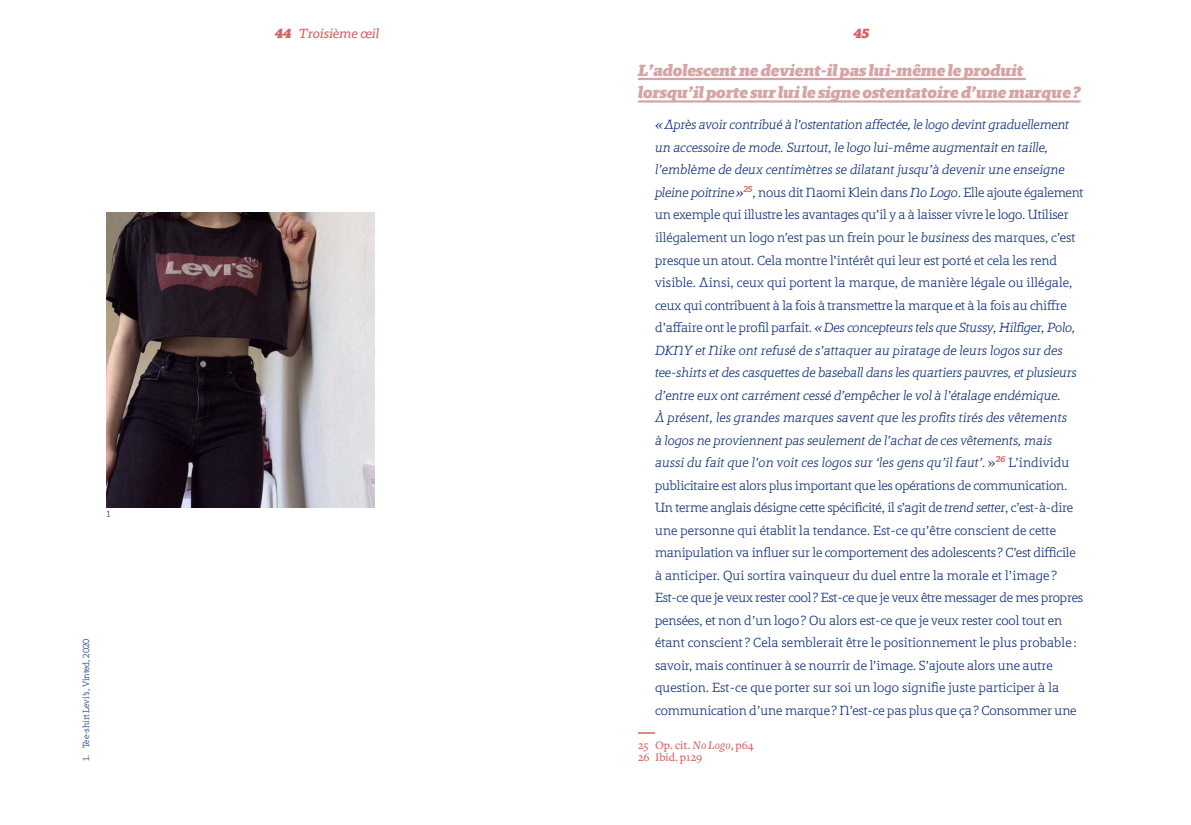
<style>
.page{position:relative;width:1191px;height:825px;background:#fff}
.page>*{position:absolute;margin:0;border:0;box-sizing:border-box;transform-origin:0 0}
.t1{font:italic 700 16.5px/22.5px "Regime";color:#d5a4a4}
.t2{font:300 13.5px/22.5px "Regime";color:#072776}
.t3{font:italic 13.5px "Regime";color:#d56262}
.t4{font:italic 700 13.5px "Regime";color:#d56262}
.t5{font:500 12px/12px "Freight Text";color:#d56262}
.t6{font:300 9px "Regime";color:#072776}
.s1{font-weight:700}
.s2{font-style:italic}
</style>
<div class="page">
<img style="left:106px;top:213px;width:268px;height:294px">
<hr style="left:638px;top:78px;width:387px;height:2px;background:#d5a4a4">
<hr style="left:638px;top:100px;width:442px;height:3px;background:#d5a4a4">
<svg style="left:638px;top:732px;width:17px;height:2px"></svg>
<p class="t6" style="left:106px;top:509px;width:5px">1</p>
<p class="t6" style="left:81px;top:761px;width:124px;rotate:-90deg">1. Tee-shirt Levi’s, Vinted, 2020</p>
<p class="t3" style="left:275px;top:25px;width:106px"><span class="s1">44</span> Troisième œil</p>
<p class="t4" style="left:853px;top:25px;width:17px">45</p>
<p class="t1" style="left:638px;top:59px;width:444px">L’adolescent ne devient-il pas lui-même le produit lorsqu’il porte sur lui le signe ostentatoire d’une marque?</p>
<p class="t2" style="left:655px;top:114px;width:430px"><span class="s2">«Après avoir contribué à l’ostentation affectée, le logo devint graduellement un accessoire de mode. Surtout, le logo lui-même augmentait en taille, l’emblème de deux centimètres se dilatant jusqu’à devenir une enseigne pleine poitrine»</span><sup>25</sup>, nous dit Naomi Klein dans <span class="s2">No Logo</span>. Elle ajoute également un exemple qui illustre les avantages qu’il y a à laisser vivre le logo. Utiliser illégalement un logo n’est pas un frein pour le <span class="s2">business</span> des marques, c’est presque un atout. Cela montre l’intérêt qui leur est porté et cela les rend visible. Ainsi, ceux qui portent la marque, de manière légale ou illégale, ceux qui contribuent à la fois à transmettre la marque et à la fois au chiffre d’affaire ont le profil parfait. <span class="s2">«Des concepteurs tels que Stussy, Hilfiger, Polo, DKNY et Nike ont refusé de s’attaquer au piratage de leurs logos sur des tee‑shirts et des casquettes de baseball dans les quartiers pauvres, et plusieurs d’entre eux ont carrément cessé d’empêcher le vol à l’étalage endémique.<br>À présent, les grandes marques savent que les profits tirés des vêtements<br>à logos ne proviennent pas seulement de l’achat de ces vêtements, mais aussi du fait que l’on voit ces logos sur ‘les gens qu’il faut’.</span>»<sup>26</sup> L’individu publicitaire est alors plus important que les opérations de communication.<br>Un terme anglais désigne cette spécificité, il s’agit de <span class="s2">trend setter</span>, c’est‑à‑dire une personne qui établit la tendance. Est-ce qu’être conscient de cette manipulation va influer sur le comportement des adolescents ? C’est difficile à anticiper. Qui sortira vainqueur du duel entre la morale et l’image ?<br>Est-ce que je veux rester cool? Est-ce que je veux être messager de mes propres pensées, et non d’un logo? Ou alors est-ce que je veux rester cool tout en étant conscient ? Cela semblerait être le positionnement le plus probable : savoir, mais continuer à se nourrir de l’image. S’ajoute alors une autre question. Est-ce que porter sur soi un logo signifie juste participer à la communication d’une marque? N’est-ce pas plus que ça? Consommer une</p>
<p class="t5" style="left:638px;top:740px;width:117px">25 Op. cit. <span class="s2">No Logo</span>, p64<br>26 Ibid. p129</p>
</div>
